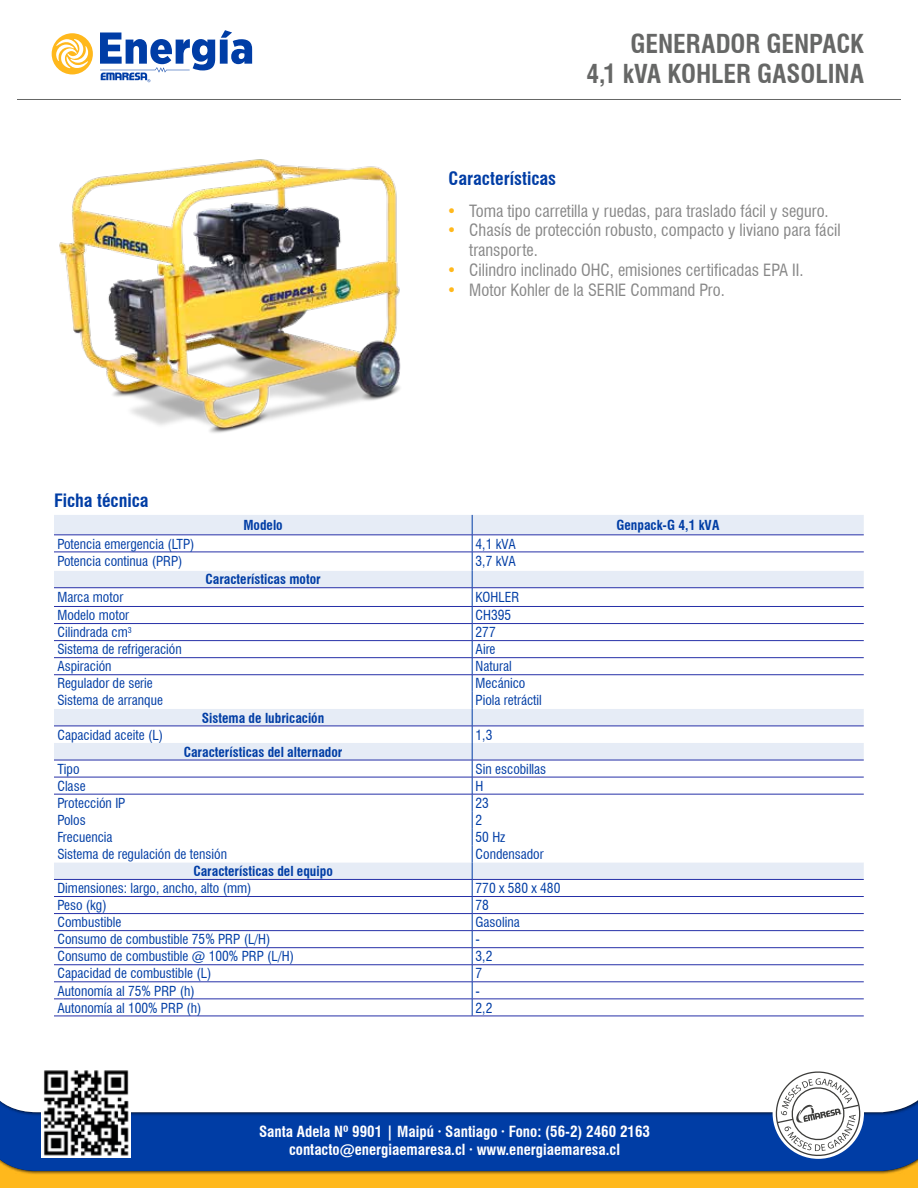
<style>
.page{position:relative;width:918px;height:1188px;background:#fff}
.page>*{position:absolute;margin:0;border:0;box-sizing:border-box;transform-origin:0 0}
.t1{font:700 condensed 25.5px/30.6px "Swiss 721 BT";letter-spacing:-.005em;color:#666766;text-align:right}
.t2{font:700 condensed 18px "Swiss 721 BT";color:#003da5}
.t3{font:condensed 16.5px/19.8px "Swiss 721 BT";color:#878787}
.t4{font:700 condensed 15px/18px "Swiss 721 BT";color:#fff;text-align:center}
.t5{font:condensed 13.5px "Swiss 721 BT";color:#003da5}
.t6{font:700 condensed 13.5px "Swiss 721 BT";color:#003da5}
.s1{color:#ffb81c}
</style>
<div class="page">
<div style="left:0;top:1060px;width:918px;height:128px;background:#000;opacity:.75"></div>
<div style="left:0;top:1119px;width:918px;height:69px;background:#000;opacity:.75"></div>
<svg style="left:772px;top:1068px;width:92px;height:92px"></svg>
<img style="left:59px;top:159px;width:342px;height:274px">
<div style="left:54px;top:515px;width:418px;height:20px;background:#e6ecf6"></div>
<div style="left:473px;top:515px;width:391px;height:20px;background:#e6ecf6"></div>
<svg style="left:54px;top:536px;width:418px;height:480px"></svg>
<svg style="left:473px;top:551px;width:391px;height:465px"></svg>
<hr style="left:54px;top:535px;width:418px;height:1px;background:#2630a8">
<hr style="left:472px;top:535px;width:392px;height:1px;background:#2630a8">
<hr style="left:54px;top:552px;width:418px;height:1px;background:#2630a8">
<hr style="left:472px;top:552px;width:392px;height:1px;background:#2630a8">
<hr style="left:54px;top:606px;width:418px;height:1px;background:#2630a8">
<hr style="left:472px;top:606px;width:392px;height:1px;background:#2630a8">
<hr style="left:54px;top:623px;width:418px;height:1px;background:#2630a8">
<hr style="left:472px;top:623px;width:392px;height:1px;background:#2630a8">
<hr style="left:54px;top:640px;width:418px;height:1px;background:#2630a8">
<hr style="left:472px;top:640px;width:392px;height:1px;background:#2630a8">
<hr style="left:54px;top:657px;width:418px;height:1px;background:#2630a8">
<hr style="left:472px;top:657px;width:392px;height:1px;background:#2630a8">
<hr style="left:54px;top:674px;width:418px;height:1px;background:#2630a8">
<hr style="left:472px;top:674px;width:392px;height:1px;background:#2630a8">
<hr style="left:54px;top:777px;width:418px;height:1px;background:#2630a8">
<hr style="left:472px;top:777px;width:392px;height:1px;background:#2630a8">
<hr style="left:54px;top:794px;width:418px;height:1px;background:#2630a8">
<hr style="left:472px;top:794px;width:392px;height:1px;background:#2630a8">
<hr style="left:54px;top:896px;width:418px;height:1px;background:#2630a8">
<hr style="left:472px;top:896px;width:392px;height:1px;background:#2630a8">
<hr style="left:54px;top:913px;width:418px;height:1px;background:#2630a8">
<hr style="left:472px;top:913px;width:392px;height:1px;background:#2630a8">
<hr style="left:54px;top:930px;width:418px;height:1px;background:#2630a8">
<hr style="left:472px;top:930px;width:392px;height:1px;background:#2630a8">
<hr style="left:54px;top:947px;width:418px;height:1px;background:#2630a8">
<hr style="left:472px;top:947px;width:392px;height:1px;background:#2630a8">
<hr style="left:54px;top:964px;width:418px;height:1px;background:#2630a8">
<hr style="left:472px;top:964px;width:392px;height:1px;background:#2630a8">
<hr style="left:54px;top:982px;width:418px;height:1px;background:#2630a8">
<hr style="left:472px;top:982px;width:392px;height:1px;background:#2630a8">
<hr style="left:54px;top:999px;width:418px;height:1px;background:#2630a8">
<hr style="left:472px;top:999px;width:392px;height:1px;background:#2630a8">
<hr style="left:54px;top:1016px;width:418px;height:1px;background:#2630a8">
<hr style="left:472px;top:1016px;width:392px;height:1px;background:#2630a8">
<hr style="left:54px;top:587px;width:418px;height:1px;background:#2630a8">
<hr style="left:472px;top:587px;width:392px;height:1px;background:#2630a8">
<hr style="left:54px;top:760px;width:418px;height:1px;background:#2630a8">
<hr style="left:54px;top:879px;width:418px;height:1px;background:#2630a8">
<hr style="left:472px;top:726px;width:392px;height:1px;background:#2630a8">
<hr style="left:54px;top:726px;width:418px;height:1px;background:#2630a8">
<hr style="left:472px;top:760px;width:392px;height:1px;background:#2630a8">
<svg style="left:472px;top:515px;width:1px;height:501px"></svg>
<hr style="left:472px;top:879px;width:392px;height:1px;background:#2630a8">
<img style="left:41px;top:1068px;width:90px;height:89px">
<svg style="left:52px;top:33px;width:41px;height:41px"></svg>
<svg style="left:100px;top:30px;width:152px;height:52px"></svg>
<hr style="left:17px;top:99px;width:884px;height:1px;background:#666766">
<h1 class="t1" style="left:586px;top:28px;width:279px">GENERADOR GENPACK<br>4,1 kVA KOHLER GASOLINA</h1>
<h2 class="t2" style="left:54px;top:490px;width:96px">Ficha técnica</h2>
<h2 class="t2" style="left:449px;top:168px;width:109px">Características</h2>
<p class="t3" style="left:447px;top:201px;width:383px"><span class="s1">•</span> Toma tipo carretilla y ruedas, para traslado fácil y seguro.</p>
<p class="t3" style="left:469px;top:221px;width:373px;text-indent:-23px"><span class="s1">•</span> Chasís de protección robusto, compacto y liviano para fácil transporte.</p>
<p class="t3" style="left:447px;top:260px;width:358px"><span class="s1">•</span> Cilindro inclinado OHC, emisiones certificadas EPA II.</p>
<p class="t3" style="left:447px;top:280px;width:280px"><span class="s1">•</span> Motor Kohler de la SERIE Command Pro.</p>
<p class="t6" style="left:243px;top:517px;width:41px">Modelo</p>
<p class="t6" style="left:617px;top:517px;width:104px">Genpack-G 4,1 kVA</p>
<p class="t5" style="left:57px;top:536px;width:139px">Potencia emergencia (LTP)</p>
<p class="t5" style="left:476px;top:536px;width:42px">4,1 kVA</p>
<p class="t5" style="left:57px;top:553px;width:127px">Potencia continua (PRP)</p>
<p class="t5" style="left:476px;top:553px;width:42px">3,7 kVA</p>
<p class="t6" style="left:205px;top:571px;width:117px">Características motor</p>
<p class="t5" style="left:57px;top:589px;width:67px">Marca motor</p>
<p class="t5" style="left:476px;top:589px;width:45px">KOHLER</p>
<p class="t5" style="left:57px;top:607px;width:73px">Modelo motor</p>
<p class="t5" style="left:476px;top:607px;width:37px">CH395</p>
<p class="t5" style="left:57px;top:624px;width:76px">Cilindrada cm<sup>3</sup></p>
<p class="t5" style="left:476px;top:624px;width:22px">277</p>
<p class="t5" style="left:57px;top:641px;width:126px">Sistema de refrigeración</p>
<p class="t5" style="left:476px;top:641px;width:21px">Aire</p>
<p class="t5" style="left:57px;top:658px;width:56px">Aspiración</p>
<p class="t5" style="left:476px;top:658px;width:38px">Natural</p>
<p class="t5" style="left:57px;top:675px;width:97px">Regulador de serie</p>
<p class="t5" style="left:476px;top:675px;width:51px">Mecánico</p>
<p class="t5" style="left:57px;top:692px;width:107px">Sistema de arranque</p>
<p class="t5" style="left:476px;top:692px;width:68px">Piola retráctil</p>
<p class="t6" style="left:202px;top:710px;width:124px">Sistema de lubricación</p>
<p class="t5" style="left:57px;top:727px;width:107px">Capacidad aceite (L)</p>
<p class="t5" style="left:476px;top:727px;width:18px">1,3</p>
<p class="t6" style="left:184px;top:744px;width:160px">Características del alternador</p>
<p class="t5" style="left:57px;top:761px;width:24px">Tipo</p>
<p class="t5" style="left:476px;top:761px;width:72px">Sin escobillas</p>
<p class="t5" style="left:57px;top:778px;width:30px">Clase</p>
<p class="t5" style="left:476px;top:778px;width:9px">H</p>
<p class="t5" style="left:57px;top:795px;width:70px">Protección IP</p>
<p class="t5" style="left:476px;top:795px;width:15px">23</p>
<p class="t5" style="left:57px;top:812px;width:30px">Polos</p>
<p class="t5" style="left:476px;top:812px;width:8px">2</p>
<p class="t5" style="left:57px;top:829px;width:57px">Frecuencia</p>
<p class="t5" style="left:476px;top:829px;width:31px">50 Hz</p>
<p class="t5" style="left:57px;top:846px;width:171px">Sistema de regulación de tensión</p>
<p class="t5" style="left:476px;top:846px;width:70px">Condensador</p>
<p class="t6" style="left:193px;top:863px;width:141px">Características del equipo</p>
<p class="t5" style="left:57px;top:880px;width:196px">Dimensiones: largo, ancho, alto (mm)</p>
<p class="t5" style="left:476px;top:880px;width:86px">770 x 580 x 480</p>
<p class="t5" style="left:57px;top:897px;width:51px">Peso (kg)</p>
<p class="t5" style="left:476px;top:897px;width:15px">78</p>
<p class="t5" style="left:57px;top:914px;width:66px">Combustible</p>
<p class="t5" style="left:476px;top:914px;width:46px">Gasolina</p>
<p class="t5" style="left:57px;top:931px;width:215px">Consumo de combustible 75% PRP (L/H)</p>
<p class="t5" style="left:476px;top:931px;width:6px">-</p>
<p class="t5" style="left:57px;top:948px;width:238px">Consumo de combustible @ 100% PRP (L/H)</p>
<p class="t5" style="left:476px;top:948px;width:18px">3,2</p>
<p class="t5" style="left:57px;top:965px;width:156px">Capacidad de combustible (L)</p>
<p class="t5" style="left:476px;top:965px;width:8px">7</p>
<p class="t5" style="left:57px;top:983px;width:139px">Autonomía al 75% PRP (h)</p>
<p class="t5" style="left:476px;top:983px;width:6px">-</p>
<p class="t5" style="left:57px;top:1000px;width:146px">Autonomía al 100% PRP (h)</p>
<p class="t5" style="left:476px;top:1000px;width:18px">2,2</p>
<p class="t4" style="left:259px;top:1122px;width:392px">Santa Adela Nº 9901 | Maipú · Santiago · Fono: (56-2) 2460 2163 contacto@energiaemaresa.cl · www.energiaemaresa.cl</p>
</div>
